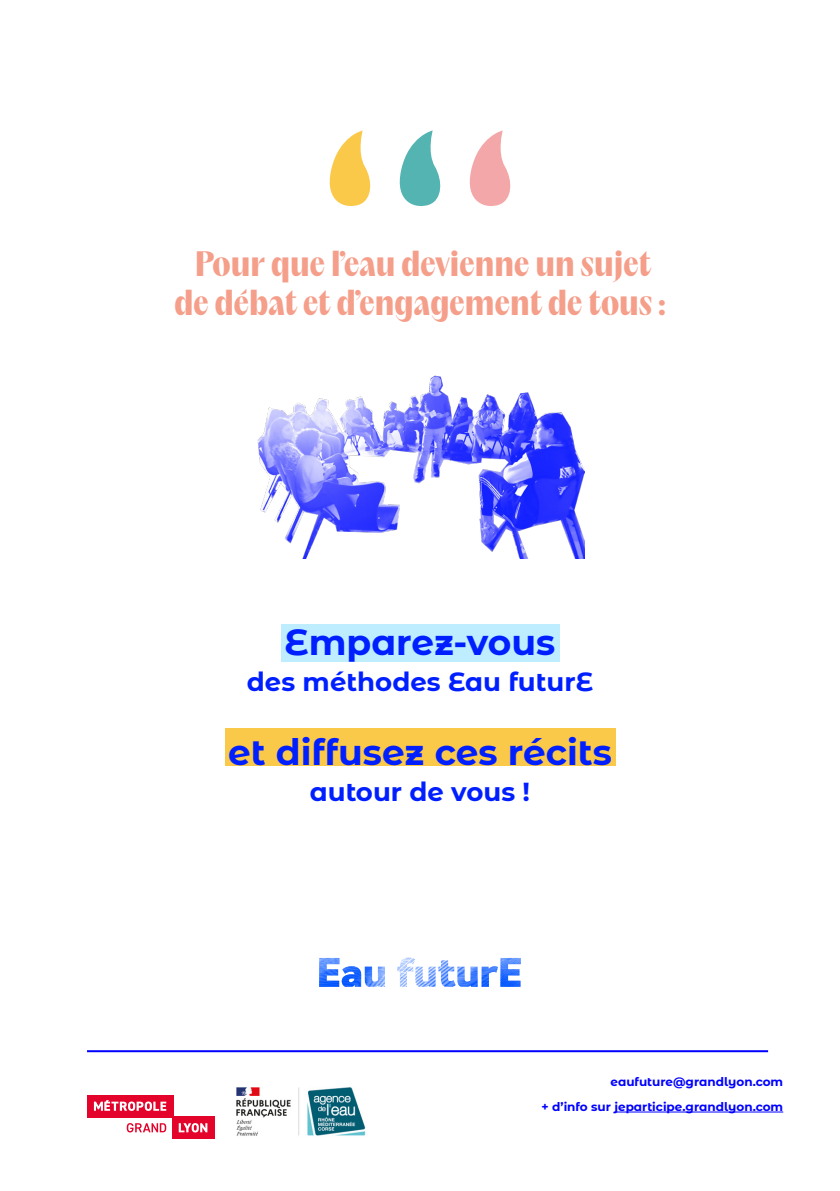
<style>
.page{position:relative;width:840px;height:1191px;background:#fff}
.page>*{position:absolute;margin:0;border:0;box-sizing:border-box;transform-origin:0 0}
.t1{font:700 36px "Montserrat Alternates";color:#001fff}
.t2{font:900 32px/38.4px "PP Acma";color:#f59e8a;text-align:center}
.t3{font:700 26px "Montserrat Alternates";color:#001fff}
.t4{font:700 12px/25px "Montserrat Alternates";color:#00f;text-align:right}
</style>
<div class="page">
<hr style="left:87px;top:1050px;width:680px;height:2px;background:#00f">
<div style="left:225px;top:728px;width:389px;height:38px;background:#fbc949"></div>
<div style="left:280px;top:624px;width:279px;height:38px;background:#bdedff"></div>
<hr style="left:614px;top:1111px;width:168px;height:1px;background:#00f">
<svg style="left:319px;top:957px;width:201px;height:30px"></svg>
<svg style="left:329px;top:130px;width:42px;height:77px"></svg>
<svg style="left:399px;top:130px;width:42px;height:77px"></svg>
<svg style="left:469px;top:130px;width:42px;height:76px"></svg>
<img style="left:257px;top:375px;width:327px;height:183px">
<svg style="left:127px;top:1123px;width:39px;height:9px"></svg>
<div style="left:172px;top:1116px;width:42px;height:23px;background:#e3032b"></div>
<svg style="left:179px;top:1123px;width:28px;height:9px"></svg>
<div style="left:87px;top:1094px;width:86px;height:23px;background:#e3032b"></div>
<svg style="left:94px;top:1100px;width:72px;height:10px"></svg>
<img style="left:236px;top:1087px;width:130px;height:49px">
<h2 class="t2" style="left:174px;top:244px;width:492px">Pour que l’eau devienne un sujet de débat et d’engagement de tous :</h2>
<h1 class="t1" style="left:284px;top:616px;width:272px">Emparez-vous</h1>
<h3 class="t3" style="left:247px;top:663px;width:347px">des méthodes Eau futurE</h3>
<h1 class="t1" style="left:228px;top:726px;width:385px">et diffusez ces récits</h1>
<h3 class="t3" style="left:310px;top:773px;width:222px">autour de vous !</h3>
<p class="t4" style="left:541px;top:1068px;width:243px">eaufuture@grandlyon.com<br>+ d’info sur jeparticipe.grandlyon.com</p>
</div>
